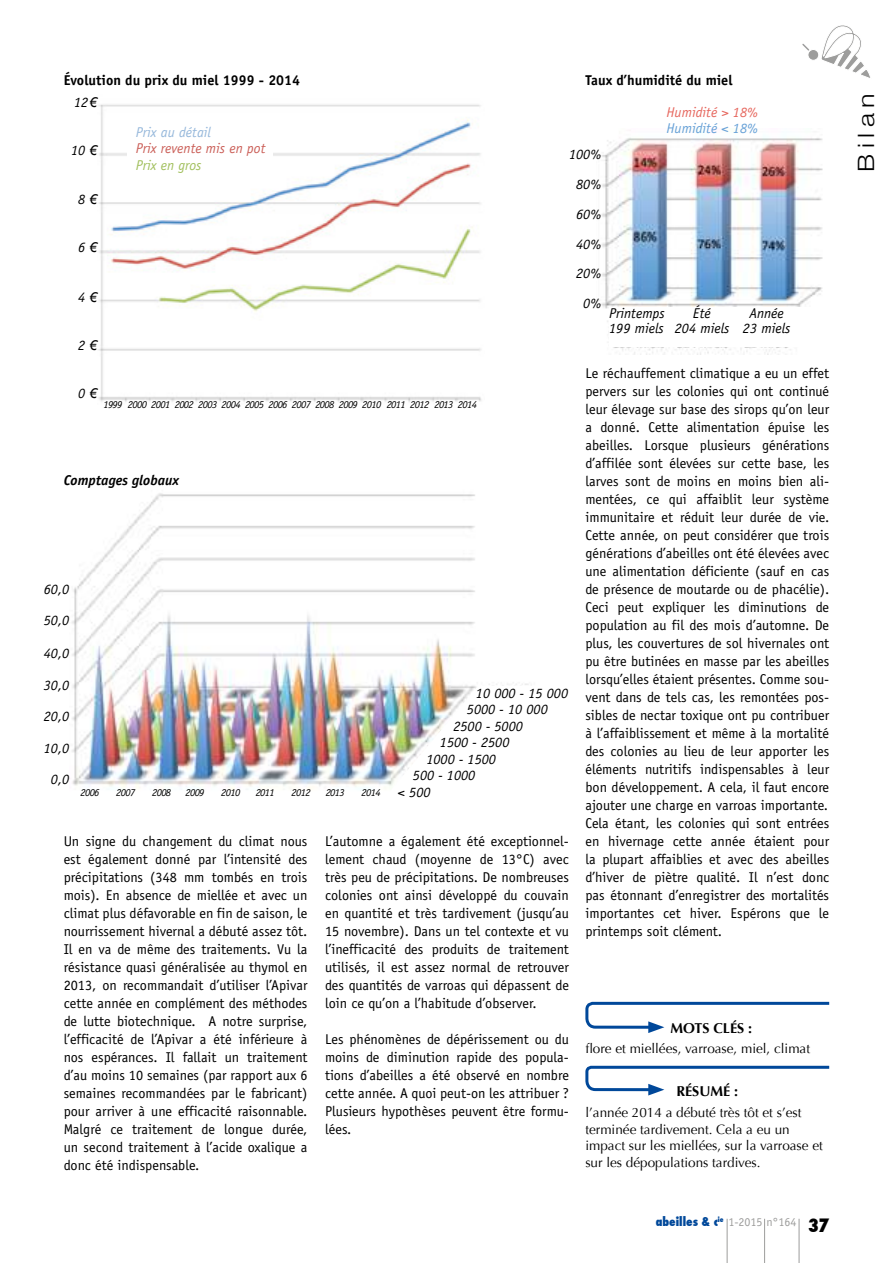
<style>
.page{position:relative;width:893px;height:1263px;background:#fff}
.page>*{position:absolute;margin:0;border:0;box-sizing:border-box;transform-origin:0 0}
.t1{font:300 22.5px "Helvetica Neue";letter-spacing:.2em;color:#000;scale:1.2 1}
.t2{font:800 condensed 18px "Futura";color:#000}
.t3{font:14.25px/18px "Officina Sans";color:#000;text-align:justify}
.t4{font:italic 14.25px/30px "Officina Sans";color:#000;text-align:center}
.t5{font:700 14.25px "Officina Sans";color:#000}
.t6{font:italic 14.25px "Officina Sans";color:#cb6059}
.t7{font:700 14.25px "Optima";color:#000}
.t8{font:italic 700 14.25px "Officina Sans";color:#000}
.t9{font:italic 14.25px "Officina Sans";color:#96b8db}
.t10{font:italic 14.25px "Officina Sans";color:#e6675e}
.t11{font:italic 14.25px "Officina Sans";color:#67a1d7}
.t12{font:italic 14.25px "Officina Sans";color:#a2c05e}
.t13{font:13.5px/16.5px "Optima";color:#000}
.t14{font:12px "Officina Sans";color:#9d9d9c}
.t15{font:italic 10.5px "Officina Sans";letter-spacing:-.06em;color:#000}
.s1{font-family:"Arial";font-size:13.5px}
.s2{font-family:"Futura";font-weight:800;font-stretch:condensed;color:#00489a}
</style>
<div class="page">
<hr style="left:727px;top:1219px;width:1px;height:44px;background:#9d9d9c">
<hr style="left:764px;top:1219px;width:1px;height:44px;background:#9d9d9c">
<hr style="left:799px;top:1219px;width:1px;height:44px;background:#9d9d9c">
<svg style="left:821px;top:25px;width:50px;height:53px"></svg>
<div style="left:808px;top:49px;width:11px;height:11px;background:#9d9d9c;border-radius:50%"></div>
<div style="left:808px;top:49px;width:11px;height:12px;border:1px solid #fff;border-radius:50%"></div>
<svg style="left:802px;top:44px;width:9px;height:8px"></svg>
<svg style="left:585px;top:1065px;width:245px;height:30px"></svg>
<img style="left:98px;top:104px;width:384px;height:298px">
<div style="left:127px;top:126px;width:146px;height:54px;background:#fff"></div>
<img style="left:598px;top:138px;width:225px;height:217px">
<div style="left:609px;top:308px;width:202px;height:39px;background:#fff"></div>
<img style="left:69px;top:493px;width:460px;height:297px">
<img style="left:386px;top:685px;width:143px;height:105px">
<svg style="left:585px;top:1001px;width:245px;height:32px"></svg>
<p class="t5" style="left:64px;top:72px;width:238px">Évolution du prix du miel 1999 - 2014</p>
<p class="t5" style="left:586px;top:71px;width:148px">Taux d’humidité du miel</p>
<p class="t4" style="left:74px;top:87px;width:24px">12<span class="s1">€</span></p>
<p class="t4" style="left:71px;top:135px;width:27px">10 <span class="s1">€</span></p>
<p class="t4" style="left:78px;top:185px;width:20px">8 <span class="s1">€</span></p>
<p class="t4" style="left:78px;top:233px;width:20px">6 <span class="s1">€</span></p>
<p class="t4" style="left:78px;top:282px;width:20px">4 <span class="s1">€</span></p>
<p class="t4" style="left:78px;top:330px;width:20px">2 <span class="s1">€</span></p>
<p class="t4" style="left:78px;top:378px;width:20px">0 <span class="s1">€</span></p>
<p class="t10" style="left:666px;top:104px;width:93px">Humidité &gt; 18%</p>
<p class="t11" style="left:666px;top:120px;width:93px">Humidité &lt; 18%</p>
<p class="t9" style="left:136px;top:124px;width:77px">Prix au détail</p>
<p class="t6" style="left:136px;top:140px;width:131px">Prix revente mis en pot</p>
<p class="t12" style="left:136px;top:157px;width:67px">Prix en gros</p>
<p class="t4" style="left:569px;top:139px;width:34px">100%<br>80%<br>60%<br>40%</p>
<p class="t4" style="left:576px;top:258px;width:27px">20%<br>0%</p>
<p class="t4" style="left:609px;top:299px;width:57px">Printemps</p>
<p class="t4" style="left:693px;top:299px;width:19px">Été</p>
<p class="t4" style="left:609px;top:306px;width:183px;line-height:15px;text-align:left;text-indent:140px">Année<br>199 miels 204 miels 23 miels</p>
<p class="t3" style="left:585px;top:364px;width:245px">Le réchauffement climatique a eu un effet pervers sur les colonies qui ont continué leur élevage sur base des sirops qu’on leur a donné. Cette alimentation épuise les abeilles. Lorsque plusieurs générations d’affilée sont élevées sur cette base, les larves sont de moins en moins bien ali&shy;mentées, ce qui affaiblit leur système immunitaire et réduit leur durée de vie.<br>Cette année, on peut considérer que trois générations d’abeilles ont été élevées avec une alimentation déficiente (sauf en cas de présence de moutarde ou de phacélie).<br>Ceci peut expliquer les diminutions de population au fil des mois d’automne. De plus, les couvertures de sol hivernales ont pu être butinées en masse par les abeilles lorsqu’elles étaient présentes. Comme sou&shy;vent dans de tels cas, les remontées pos&shy;sibles de nectar toxique ont pu contribuer à l’affaiblissement et même à la mortalité des colonies au lieu de leur apporter les éléments nutritifs indispensables à leur bon développement. A cela, il faut encore ajouter une charge en varroas importante.<br>Cela étant, les colonies qui sont entrées en hivernage cette année étaient pour la plupart affaiblies et avec des abeilles d’hiver de piètre qualité. Il n’est donc pas étonnant d’enregistrer des mortalités importantes cet hiver. Espérons que le printemps soit clément.</p>
<p class="t15" style="left:103px;top:398px;width:375px">1999 2000 2001 2002 2003 2004 2005 2006 2007 2008 2009 2010 2011 2012 2013 2014</p>
<p class="t8" style="left:64px;top:472px;width:117px">Comptages globaux</p>
<p class="t4" style="left:44px;top:574px;width:27px">60,0</p>
<p class="t4" style="left:44px;top:606px;width:27px">50,0</p>
<p class="t4" style="left:44px;top:639px;width:27px">40,0</p>
<p class="t4" style="left:44px;top:670px;width:27px">30,0</p>
<p class="t4" style="left:44px;top:702px;width:27px">20,0</p>
<p class="t4" style="left:44px;top:733px;width:27px">10,0</p>
<p class="t4" style="left:51px;top:765px;width:20px">0,0</p>
<p class="t4" style="left:476px;top:678px;width:94px">10 000 - 15 000</p>
<p class="t4" style="left:467px;top:694px;width:82px">5000 - 10 000</p>
<p class="t4" style="left:453px;top:711px;width:71px">2500 - 5000</p>
<p class="t4" style="left:440px;top:727px;width:71px">1500 - 2500</p>
<p class="t4" style="left:426px;top:744px;width:71px">1000 - 1500</p>
<p class="t4" style="left:413px;top:760px;width:64px">500 - 1000</p>
<p class="t4" style="left:398px;top:777px;width:34px">&lt; 500</p>
<p class="t15" style="left:80px;top:786px;width:21px">2006</p>
<p class="t15" style="left:116px;top:786px;width:21px">2007</p>
<p class="t15" style="left:152px;top:786px;width:21px">2008</p>
<p class="t15" style="left:185px;top:786px;width:21px">2009</p>
<p class="t15" style="left:221px;top:786px;width:21px">2010</p>
<p class="t15" style="left:256px;top:786px;width:21px">2011</p>
<p class="t15" style="left:291px;top:786px;width:21px">2012</p>
<p class="t15" style="left:326px;top:786px;width:21px">2013</p>
<p class="t15" style="left:361px;top:786px;width:21px">2014</p>
<p class="t3" style="left:64px;top:832px;width:245px">Un signe du changement du climat nous est également donné par l’intensité des précipitations (348 mm tombés en trois mois). En absence de miellée et avec un climat plus défavorable en fin de saison, le nourrissement hivernal a débuté assez tôt.<br>Il en va de même des traitements. Vu la résistance quasi généralisée au thymol en 2013, on recommandait d’utiliser l’Apivar cette année en complément des méthodes de lutte biotechnique. A notre surprise, l’efficacité de l’Apivar a été inférieure à nos espérances. Il fallait un traitement d’au moins 10 semaines (par rapport aux 6 semaines recommandées par le fabricant) pour arriver à une efficacité raisonnable.<br>Malgré ce traitement de longue durée, un second traitement à l’acide oxalique a donc été indispensable.</p>
<p class="t3" style="left:325px;top:832px;width:245px">L’automne a également été exceptionnel&shy;lement chaud (moyenne de 13°C) avec très peu de précipitations. De nombreuses colonies ont ainsi développé du couvain en quantité et très tardivement (jusqu’au 15 novembre). Dans un tel contexte et vu l’inefficacité des produits de traitement utilisés, il est assez normal de retrouver des quantités de varroas qui dépassent de loin ce qu’on a l’habitude d’observer.</p>
<p class="t3" style="left:325px;top:1030px;width:245px">Les phénomènes de dépérissement ou du moins de diminution rapide des popula&shy;tions d’abeilles a été observé en nombre cette année. A quoi peut-on les attribuer ?<br>Plusieurs hypothèses peuvent être formu&shy;lées.</p>
<p class="t7" style="left:670px;top:1019px;width:83px">MOTS CLÉS :</p>
<p class="t13" style="left:585px;top:1041px;width:226px">flore et miellées, varroase, miel, climat</p>
<p class="t7" style="left:676px;top:1083px;width:63px">RÉSUMÉ :</p>
<p class="t13" style="left:585px;top:1104px;width:239px">l’année 2014 a débuté très tôt et s’est terminée tardivement. Cela a eu un impact sur les miellées, sur la varroase et sur les dépopulations tardives.</p>
<p class="t14" style="left:656px;top:1215px;width:142px"><span class="s2">abeilles &amp; c</span><sup>ie</sup> 1-2015 n°164</p>
<p class="t2" style="left:808px;top:1213px;width:23px">37</p>
<h1 class="t1" style="left:848px;top:172px;width:67px;rotate:-90deg">Bilan</h1>
</div>
